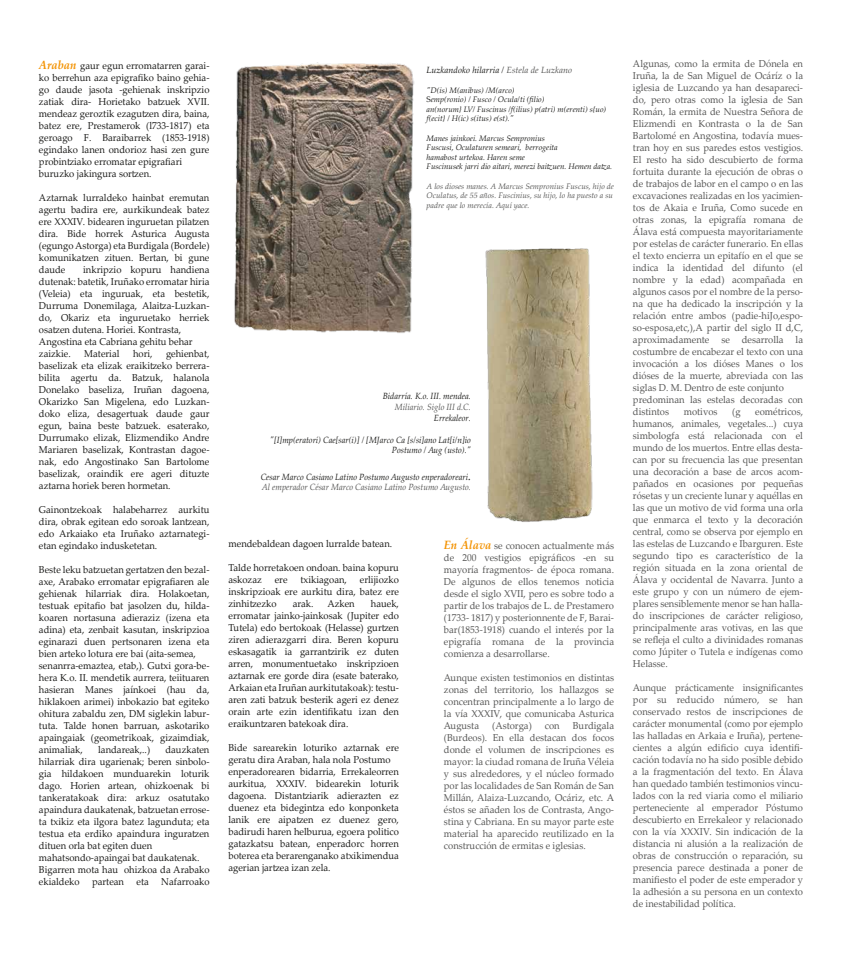
<style>
.page{position:relative;width:841px;height:963px;background:#fff}
.page>*{position:absolute;margin:0;border:0;box-sizing:border-box;transform-origin:0 0}
.t1{font:10px/12px "Palatino Linotype";color:#575756;text-align:justify;scale:.94 1}
.t2{font:10px/12px "Palatino Linotype";color:#1d1d1b;scale:.94 1}
.t3{font:italic 9px/10.8px "Palatino Linotype";color:#1d1d1b;text-align:right;scale:.93 1}
.t4{font:italic 9px "Palatino Linotype";color:#1d1d1b}
.t5{font:italic 9px "Palatino Linotype";color:#575756;scale:.93 1}
.t6{font:italic 8px/9.6px "Palatino Linotype";color:#1d1d1b}
.t7{font:italic 8px/9.6px "Palatino Linotype";color:#575756}
.s1{font-weight:700;font-style:italic;font-size:12px;color:#f39200}
.s2{color:#575756}
.s3{font-style:normal}
.s4{font-size:12.8px}
</style>
<div class="page">
<img style="left:485px;top:248px;width:108px;height:274px">
<img style="left:234px;top:62px;width:181px;height:271px">
<p class="t2" style="left:39px;top:59px;width:183px"><span class="s1">Araban</span> gaur egun erromatarren garai&shy;ko berrehun aza epigrafiko baino gehia&shy;go daude jasota -gehienak inskripzio zatiak dira- Horietako batzuek XVII. mendeaz geroztik ezagutzen dira, baina, batez ere, Prestamerok (l733-1817) eta geroago F. Baraibarrek (1853-1918) egindako lanen ondorioz hasi zen gure probintziako erromatar epigrafiari buruzko jakingura sortzen.</p>
<p class="t2" style="left:39px;top:191px;width:183px;text-align:justify">Aztarnak lurraldeko hainbat eremutan agertu badira ere, aurkikundeak batez ere XXXIV. bidearen inguruetan pilatzen dira. Bide horrek Asturica Augusta (egungo Astorga) eta Burdigala (Bordele) komunikatzen zituen. Bertan, bi gune daude</p>
<p class="t2" style="left:39px;top:263px;width:183px;text-indent:44px">inkripzio kopuru handiena dutenak: batetik, Iruñako erromatar hiria (Veleia) eta inguruak, eta bestetik, Durruma Donemilaga, Alaitza-Luzkan&shy;do, Okariz eta inguruetako herriek osatzen dutena. Horiei. Kontrasta, Angostina eta Cabriana gehitu behar zaizkie.</p>
<p class="t2" style="left:39px;top:347px;width:183px;text-align:justify;text-indent:127px">gehienbat, baselizak eta elizak eraikitzeko berrera&shy;bilita agertu da. Batzuk, halanola Donelako baseliza, Iruñan dagoena, Okarizko San Migelena, edo Luzkan&shy;doko eliza, desagertuak daude gaur egun, baina beste batzuek. esaterako, Durrumako elizak, Elizmendiko Andre Mariaren baselizak, Kontrastan dagoe&shy;nak, edo Angostinako San Bartolome baselizak, oraindik ere ageri dituzte aztarna horiek beren hormetan.</p>
<p class="t2" style="left:39px;top:503px;width:183px;text-align:justify">Gainontzekoak halabeharrez aurkitu dira, obrak egitean edo soroak lantzean, edo Arkaiako eta Iruñako aztarnategi&shy;etan egindako indusketetan.</p>
<p class="t2" style="left:39px;top:563px;width:183px">Beste leku batzuetan gertatzen den bezal&shy;axe, Arabako erromatar epigrafiaren ale gehienak hilarriak dira. Holakoetan, testuak epitafio bat jasolzen du, hilda&shy;koaren nortasuna adieraziz (izena eta adina) eta, zenbait kasutan, inskripzioa eginarazi duen pertsonaren izena eta bien arteko lotura ere bai (aita-semea, senanrra-emaztea, etab,). Gutxi gora-be&shy;hera K.o. II. mendetik aurrera, teiituaren hasieran Manes jaínkoei (hau da, hiklakoen arimei) inbokazio bat egiteko ohitura zabaldu zen, DM siglekin labur&shy;tuta. Talde honen barruan, askotariko apaingaiak (geometrikoak, gizaimdiak, animaliak,</p>
<p class="t2" style="left:84px;top:347px;width:39px">Material</p>
<p class="t2" style="left:133px;top:347px;width:22px">hori,</p>
<p class="t2" style="left:39px;top:743px;width:183px;text-indent:127px">dauzkaten hilarriak dira ugarienak; beren sinbolo&shy;gia hildakoen munduarekin loturik dago. Horien artean, ohizkoenak bi tankeratakoak dira: arkuz osatutako apaindura daukatenak, batzuetan errose&shy;ta txikiz eta ilgora batez lagunduta; eta testua eta erdiko apaindura inguratzen dituen orla bat egiten duen mahatsondo-apaingai bat daukatenak.<br>Bigarren mota hau ohizkoa da Arabako ekialdeko partean eta Nafarroako</p>
<p class="t2" style="left:98px;top:743px;width:57px">landareak,..)</p>
<p class="t4" style="left:427px;top:64px;width:147px">Luzkandoko hilarria / <span class="s2">Estela de Luzkano</span></p>
<p class="t6" style="left:427px;top:85px;width:181px">"D(is) M(anibus) /M(arco)<br><span class="s3">S</span>emp(ronio) / Fusco / Ocula/ti (filio)<br>an(norum} LV/ Fuscinus /f(ilius) p(atri) m(erenti) s{uo) f(ecit} / H(ic) s(itus) e(st)."</p>
<p class="t6" style="left:427px;top:133px;width:187px">Manes jainkoei. Marcus Sempronius<br>Fuscusi, Oculaturen semeari, berrogeita<br>hamabost urtekoa. Haren seme<br>Fuscinusek jarri dio aitari, merezi baitzuen. Hemen datza.</p>
<p class="t7" style="left:427px;top:181px;width:189px">A los dioses manes. A Marcus Sempronius Fuscus, hijo de<br>Oculatus, de 55 años. Fuscinius, su hijo, lo ha puesto a su padre que lo merecía. Aquí yace.</p>
<p class="t3" style="left:383px;top:391px;width:96px">Bidarría. K.o. III. mendea.</p>
<p class="t5" style="left:395px;top:401px;width:83px">Miliario. Siglo III d.C.</p>
<p class="t3" style="left:434px;top:412px;width:41px">Errekaleor.</p>
<p class="t3" style="left:270px;top:434px;width:218px">"[I]mp(eratorí) Cae[sar(i)] / [MJarco Ca [s/si]ano Lat[i/n]io<br>Postumo / Aug (usto)."</p>
<p class="t3" style="left:261px;top:471px;width:228px;text-align:left">Cesar Marco Casiano Latino Postumo Augusto enperadoreari<span class="s4">.<br></span><span class="s2">Al emperador César Marco Casiano Latino Postumo Augusto.</span></p>
<p class="t2" style="left:228px;top:537px;width:176px">mendebaldean dagoen lurralde batean.</p>
<p class="t2" style="left:228px;top:561px;width:183px">Talde horretakoen ondoan. baina kopuru askozaz</p>
<p class="t2" style="left:228px;top:573px;width:183px;text-align:justify;text-indent:131px">erlijiozko inskripzioak ere aurkitu dira, batez ere zinhitzezko</p>
<p class="t2" style="left:275px;top:573px;width:15px">ere</p>
<p class="t2" style="left:301px;top:573px;width:51px">txikiagoan,</p>
<p class="t2" style="left:293px;top:597px;width:24px">arak.</p>
<p class="t2" style="left:327px;top:597px;width:31px">Azken</p>
<p class="t2" style="left:228px;top:597px;width:183px;text-align:justify;text-indent:142px">hauek, erromatar jainko-jainkosak (Jupiter edo Tutela) edo bertokoak (Helasse) gurtzen ziren adierazgarri dira. Beren kopuru eskasagatik ia garrantzirik ez duten arren, monumentuetako inskripzioen aztarnak ere gorde dira (esate baterako, Arkaian eta Iruñan aurkitutakoak): testu&shy;aren zati batzuk besterik ageri ez denez orain arte ezin identifikatu izan den eraikuntzaren batekoak dira.</p>
<p class="t2" style="left:228px;top:741px;width:183px">Bide sarearekin loturiko aztarnak ere geratu dira Araban, hala nola Postumo enperadorearen bidarria, Errekaleorren aurkitua, XXXIV. bidearekin loturik dagoena. Distantziarik adierazten ez duenez eta bidegintza edo konponketa lanik ere aipatzen ez duenez gero, badirudi haren helburua, egoera politico gatazkatsu batean, enperadorc horren boterea eta berarenganako atxikimendua agerian jartzea izan zela.</p>
<p class="t1" style="left:444px;top:539px;width:182px"><span class="s1">En Álava</span> se conocen actualmente más de 200 vestigios epigráficos -en su mayoría fragmentos- de época romana.<br>De algunos de ellos tenemos noticia desde el siglo XVII, pero es sobre todo a partir de los trabajos de L. de Prestamero (1733- 1817) y posterionnente de F, Barai&shy;bar(1853-1918) cuando el interés por la epigrafía romana de la provincia comienza a desarrollarse.</p>
<p class="t1" style="left:444px;top:671px;width:182px">Aunque existen testimonios en distintas zonas del territorio, los hallazgos se concentran principalmente a lo largo de la vía XXXIV, que comunicaba Asturica Augusta</p>
<p class="t1" style="left:492px;top:719px;width:44px">(Astorga)</p>
<p class="t1" style="left:545px;top:719px;width:17px">con</p>
<p class="t1" style="left:444px;top:719px;width:182px;text-indent:129px">Burdigala (Burdeos). En ella destacan dos focos donde el volumen de inscripciones es mayor: la ciudad romana de Iruña Véleia y sus alrededores, y el núcleo formado por las localidades de San Román de San Millán, Alaiza-Luzcando, Ocáriz, etc. A éstos se añaden los de Contrasta, Ango&shy;stina y Cabriana. En su mayor parte este material ha aparecido reutilizado en la construcción de ermitas e iglesias.</p>
<p class="t1" style="left:633px;top:57px;width:182px;text-align:left">Algunas, como la ermita de Dónela en Iruña, la de San Miguel de Ocáríz o la iglesia de Luzcando ya han desapareci&shy;do, pero otras como la iglesia de San Román, la ermita de Nuestra Señora de Elizmendi en Kontrasta o la de San Bartolomé en Angostina, todavía mues&shy;tran hoy en sus paredes estos vestigios.<br>El resto ha sido descubierto de forma fortuita durante la ejecución de obras o de trabajos de labor en el campo o en las excavaciones realizadas en los yacimien&shy;tos de Akaia e Iruña, Como sucede en otras zonas, la epigrafía romana de Álava está compuesta mayoritariamente por estelas de carácter funerario. En ellas el texto encierra un epitafío en el que se indica la identidad del difunto (el nombre y la edad) acompañada en algunos casos por el nombre de la perso&shy;na que ha dedicado la inscripción y la relación entre ambos (padie-hiJo,espo&shy;so-esposa,etc,),A partir del siglo II d,C, aproximadamente se desarrolla la costumbre de encabezar el texto con una invocación a los dióses Manes o los dióses de la muerte, abreviada con las siglas D. M. Dentro de este conjunto predominan las estelas decoradas con distintos</p>
<p class="t1" style="left:633px;top:405px;width:182px;text-indent:122px">eométricos, humanos, animales, vegetales...) cuya simbologfa está relacionada con el mundo de los muertos. Entre ellas desta&shy;can por su frecuencia las que presentan una decoración a base de arcos acom&shy;pañados en ocasiones por pequeñas rósetas y un creciente lunar y aquéllas en las que un motivo de vid forma una orla que enmarca el texto y la decoración central, como se observa por ejemplo en las estelas de Luzcando e Ibarguren. Este segundo tipo es característico de la región situada en la zona oriental de Álava y occidental de Navarra. Junto a este grupo y con un número de ejem&shy;plares sensiblemente menor se han halla&shy;do inscripciones de carácter religioso, principalmente aras votivas, en las que se refleja el culto a divinidades romanas como Júpiter o Tutela e indígenas como Helasse.</p>
<p class="t1" style="left:633px;top:681px;width:182px">Aunque prácticamente insignificantes por su reducido número, se han conservado restos de inscripciones de carácter monumental (como por ejemplo las halladas en Arkaia e Iruña), pertene&shy;cientes a algún edificio cuya identifi&shy;cación todavía no ha sido posible debido a la fragmentación del texto. En Álava han quedado también testimonios vincu&shy;lados con la red viaria como el miliario perteneciente al emperador Póstumo descubierto en Errekaleor y relacionado con la vía XXXIV. Sin indicación de la distancia ni alusión a la realización de obras de construcción o reparación, su presencia parece destinada a poner de manifiesto el poder de este emperador y la adhesión a su persona en un contexto de inestabilidad política.</p>
<p class="t1" style="left:684px;top:405px;width:37px">motivos</p>
<p class="t1" style="left:732px;top:405px;width:10px">(g</p>
</div>
